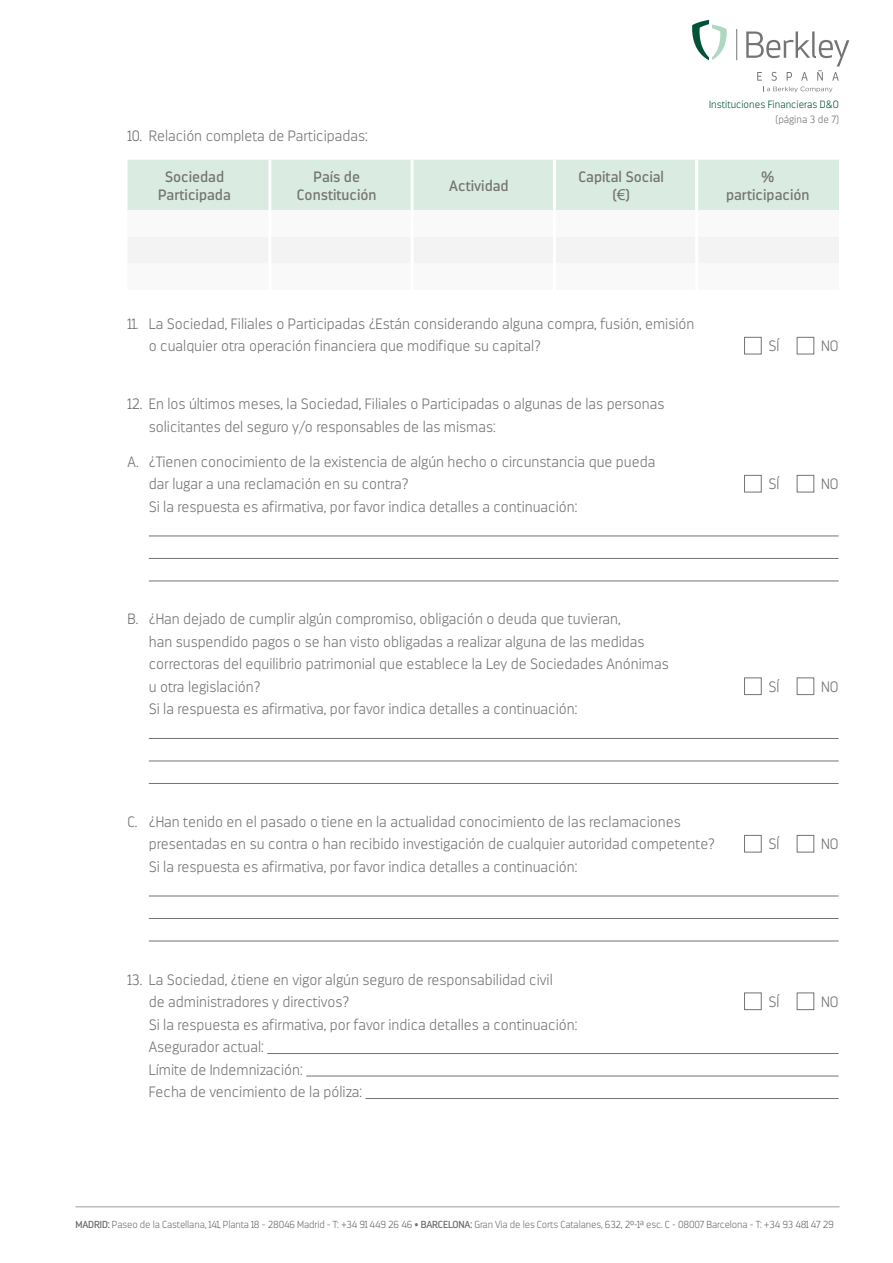
<style>
.page{position:relative;width:893px;height:1263px;background:#fff}
.page>*{position:absolute;margin:0;border:0;box-sizing:border-box;transform-origin:0 0}
.t1{font:200 15px/22.5px "Darwin";color:#757474}
.t2{font:15px/18px "Darwin";color:#757474;text-align:center}
.t3{font:200 10.5px "Darwin";color:#005239}
.t4{font:200 10.5px "Darwin";color:#757474}
.t5{font:200 10.2px "Darwin";letter-spacing:-.01em;color:#706f6f}
.s1{font-family:"Arial"}
.s2{font-weight:400}
</style>
<div class="page">
<svg style="left:692px;top:20px;width:35px;height:40px"></svg>
<hr style="left:736px;top:29px;width:1px;height:31px;background:#757474">
<svg style="left:746px;top:32px;width:103px;height:60px"></svg>
<hr style="left:75px;top:1206px;width:765px;height:1px;background:#9d9d9c">
<hr style="left:149px;top:536px;width:690px;height:1px;background:#757474">
<hr style="left:149px;top:558px;width:690px;height:1px;background:#757474">
<hr style="left:149px;top:581px;width:690px;height:1px;background:#757474">
<hr style="left:149px;top:738px;width:690px;height:1px;background:#757474">
<hr style="left:149px;top:761px;width:690px;height:1px;background:#757474">
<hr style="left:149px;top:783px;width:690px;height:1px;background:#757474">
<hr style="left:149px;top:896px;width:690px;height:1px;background:#757474">
<hr style="left:149px;top:918px;width:690px;height:1px;background:#757474">
<hr style="left:149px;top:941px;width:690px;height:1px;background:#757474">
<hr style="left:267px;top:1053px;width:572px;height:1px;background:#757474">
<hr style="left:306px;top:1076px;width:533px;height:1px;background:#757474">
<hr style="left:366px;top:1098px;width:473px;height:1px;background:#757474">
<div style="left:128px;top:160px;width:711px;height:50px;background:#daece2"></div>
<div style="left:128px;top:237px;width:711px;height:26px;background:#f3f3f3"></div>
<hr style="left:268px;top:160px;width:3px;height:50px;background:#fff">
<hr style="left:411px;top:160px;width:3px;height:50px;background:#fff">
<hr style="left:553px;top:160px;width:3px;height:50px;background:#fff">
<hr style="left:695px;top:160px;width:3px;height:50px;background:#fff">
<hr style="left:268px;top:237px;width:3px;height:26px;background:#fff">
<hr style="left:411px;top:237px;width:3px;height:26px;background:#fff">
<hr style="left:553px;top:237px;width:3px;height:26px;background:#fff">
<hr style="left:695px;top:237px;width:3px;height:26px;background:#fff">
<div style="left:744px;top:337px;width:18px;height:17px;background:#fff;border:1px solid #757474"></div>
<div style="left:797px;top:337px;width:17px;height:17px;background:#fff;border:1px solid #757474"></div>
<div style="left:744px;top:475px;width:18px;height:17px;background:#fff;border:1px solid #757474"></div>
<div style="left:797px;top:475px;width:17px;height:17px;background:#fff;border:1px solid #757474"></div>
<div style="left:744px;top:677px;width:18px;height:18px;background:#fff;border:1px solid #757474"></div>
<div style="left:797px;top:677px;width:17px;height:18px;background:#fff;border:1px solid #757474"></div>
<div style="left:744px;top:835px;width:18px;height:17px;background:#fff;border:1px solid #757474"></div>
<div style="left:797px;top:835px;width:17px;height:17px;background:#fff;border:1px solid #757474"></div>
<div style="left:744px;top:992px;width:18px;height:18px;background:#fff;border:1px solid #757474"></div>
<div style="left:797px;top:992px;width:17px;height:18px;background:#fff;border:1px solid #757474"></div>
<p class="t3" style="left:709px;top:98px;width:131px">Instituciones Financieras D&amp;O</p>
<p class="t4" style="left:775px;top:113px;width:65px">(página 3 de 7)</p>
<p class="t1" style="left:128px;top:125px;width:242px">10. Relación completa de Participadas:</p>
<p class="t2" style="left:158px;top:167px;width:74px">Sociedad<br>Participada</p>
<p class="t2" style="left:297px;top:167px;width:81px">País de<br>Constitución</p>
<p class="t2" style="left:449px;top:176px;width:61px">Actividad</p>
<p class="t2" style="left:578px;top:167px;width:87px">Capital Social (<span class="s1">€</span>)</p>
<p class="t2" style="left:726px;top:167px;width:85px">% participación</p>
<p class="t1" style="left:149px;top:313px;width:547px;text-indent:-21px">11. La Sociedad, Filiales o Participadas ¿Están considerando alguna compra, fusión, emisión o cualquier otra operación financiera que modifique su capital?</p>
<p class="t1" style="left:149px;top:393px;width:517px;text-indent:-21px">12. En los últimos meses, la Sociedad, Filiales o Participadas o algunas de las personas solicitantes del seguro y/o responsables de las mismas:</p>
<p class="t1" style="left:149px;top:451px;width:508px;text-indent:-21px">A. ¿Tienen conocimiento de la existencia de algún hecho o circunstancia que pueda dar lugar a una reclamación en su contra?</p>
<p class="t1" style="left:149px;top:496px;width:430px">Si la respuesta es afirmativa, por favor indica detalles a continuación:</p>
<p class="t1" style="left:149px;top:608px;width:521px;text-indent:-21px">B. ¿Han dejado de cumplir algún compromiso, obligación o deuda que tuvieran,<br>han suspendido pagos o se han visto obligadas a realizar alguna de las medidas correctoras del equilibrio patrimonial que establece la Ley de Sociedades Anónimas u otra legislación?</p>
<p class="t1" style="left:149px;top:698px;width:430px">Si la respuesta es afirmativa, por favor indica detalles a continuación:</p>
<p class="t1" style="left:149px;top:811px;width:568px;text-indent:-21px">C. ¿Han tenido en el pasado o tiene en la actualidad conocimiento de las reclamaciones presentadas en su contra o han recibido investigación de cualquier autoridad competente?</p>
<p class="t1" style="left:149px;top:856px;width:430px">Si la respuesta es afirmativa, por favor indica detalles a continuación:</p>
<p class="t1" style="left:149px;top:968px;width:405px;text-indent:-21px">13. La Sociedad, ¿tiene en vigor algún seguro de responsabilidad civil de administradores y directivos?</p>
<p class="t1" style="left:149px;top:1013px;width:430px">Si la respuesta es afirmativa, por favor indica detalles a continuación:<br>Asegurador actual:<br>Límite de Indemnización:<br>Fecha de vencimiento de la póliza:</p>
<p class="t1" style="left:768px;top:335px;width:12px">SÍ</p>
<p class="t1" style="left:821px;top:335px;width:19px">NO</p>
<p class="t1" style="left:768px;top:473px;width:12px">SÍ</p>
<p class="t1" style="left:821px;top:473px;width:19px">NO</p>
<p class="t1" style="left:768px;top:676px;width:12px">SÍ</p>
<p class="t1" style="left:821px;top:676px;width:19px">NO</p>
<p class="t1" style="left:768px;top:833px;width:12px">SÍ</p>
<p class="t1" style="left:821px;top:833px;width:19px">NO</p>
<p class="t1" style="left:768px;top:991px;width:12px">SÍ</p>
<p class="t1" style="left:821px;top:991px;width:19px">NO</p>
<p class="t5" style="left:75px;top:1219px;width:760px"><span class="s2">MADRID:</span> Paseo de la Castellana, 141, Planta 18 - 28046 Madrid - T: +34 91 449 26 46 • <span class="s2">BARCELONA:</span> Gran Via de les Corts Catalanes, 632, 2º-1ª esc. C - 08007 Barcelona - T: +34 93 481 47 29</p>
</div>
